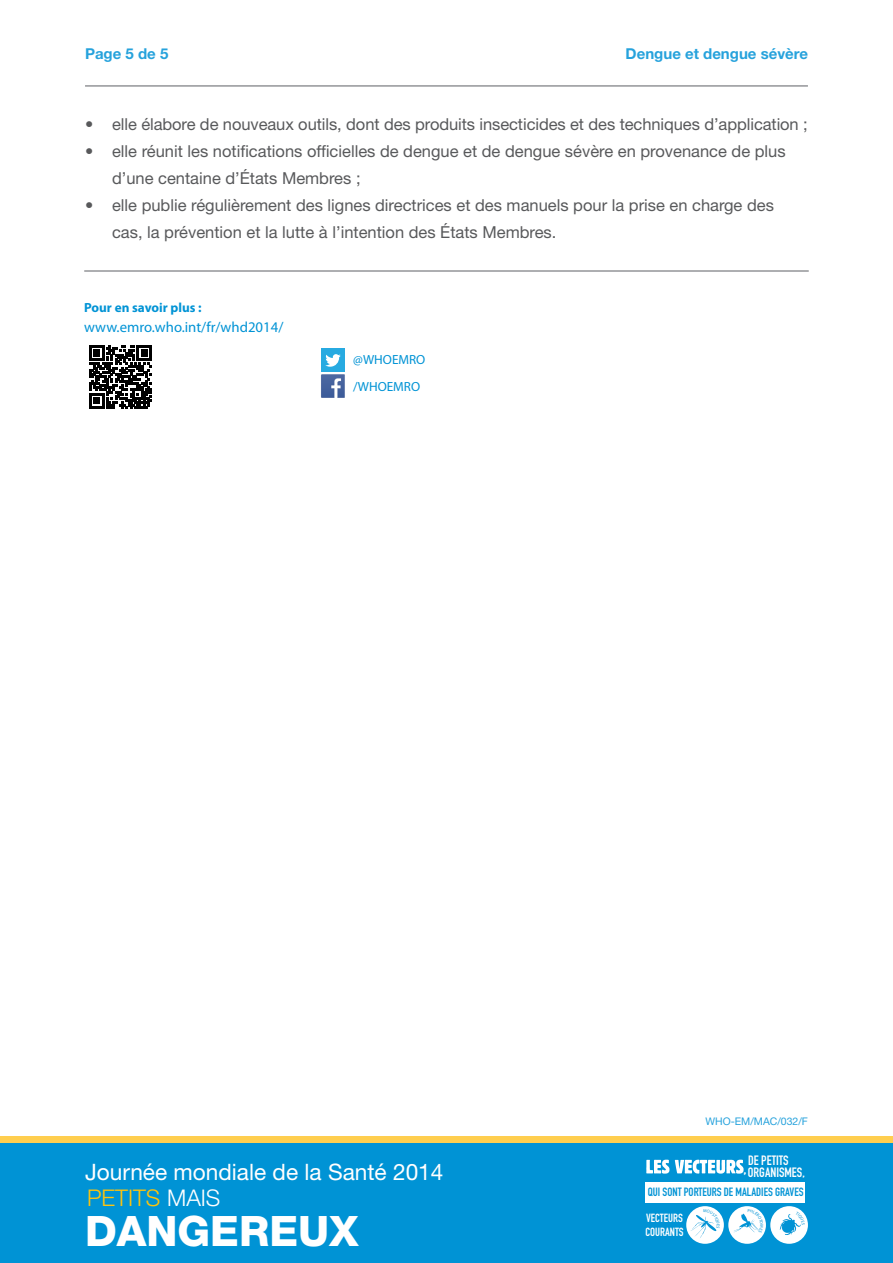
<style>
.page{position:relative;width:893px;height:1263px;background:#fff}
.page>*{position:absolute;margin:0;border:0;box-sizing:border-box;transform-origin:0 0}
.t1{font:800 42px "Helvetica Neue LT Std";color:#fff}
.t2{font:300 22.95px "Helvetica Neue LT Std";color:#ffc40c}
.t3{font:22.65px "Helvetica Neue LT Std";color:#fff}
.t4{font:16.5px/27px "Helvetica Neue LT Std";color:#58595b}
.t5{font:16.5px "DIN Engschrift Std";color:#fff}
.t6{font:700 15px "Helvetica Neue LT Std";color:#26a2dc}
.t7{font:14.85px "Myriad Pro";color:#0093d5}
.t8{font:13.35px "DIN Engschrift Std";color:#fff}
.t9{font:700 13.2px "Myriad Pro";color:#0093d5}
.t10{font:13.2px/27px "Myriad Pro";color:#0093d5}
.t11{font:11.85px "DIN Engschrift Std";color:#0093d5}
.t12{font:11.7px/14.1px "DIN Engschrift Std";color:#fff}
.t13{font:10.5px "Helvetica Neue LT Std";color:#26a2dc}
.s1{color:#fff}
</style>
<div class="page">
<div style="left:0;top:1136px;width:893px;height:120px;background:#ffce4e"></div>
<div style="left:0;top:1143px;width:893px;height:120px;background:#0093d5"></div>
<div style="left:646px;top:1182px;width:159px;height:21px;background:#fff"></div>
<div style="left:686px;top:1206px;width:38px;height:38px;background:#fff;border-radius:50%"></div>
<div style="left:770px;top:1206px;width:38px;height:38px;background:#fff;border-radius:50%"></div>
<div style="left:728px;top:1206px;width:38px;height:38px;background:#fff;border-radius:50%"></div>
<svg style="left:646px;top:1160px;width:98px;height:13px"></svg>
<hr style="left:85px;top:85px;width:723px;height:2px;background:#939598">
<svg style="left:321px;top:374px;width:24px;height:24px"></svg>
<div style="left:321px;top:349px;width:24px;height:23px;background:#27aae1"></div>
<svg style="left:325px;top:354px;width:16px;height:13px"></svg>
<hr style="left:84px;top:270px;width:725px;height:2px;background:#939598">
<svg style="left:89px;top:345px;width:63px;height:63px"></svg>
<svg style="left:780px;top:1211px;width:25px;height:24px"></svg>
<svg style="left:734px;top:1209px;width:29px;height:24px"></svg>
<svg style="left:690px;top:1209px;width:30px;height:29px"></svg>
<p class="t6" style="left:85px;top:45px;width:85px">Page 5 de 5</p>
<p class="t6" style="left:626px;top:45px;width:184px">Dengue et dengue sévère</p>
<p class="t4" style="left:85px;top:111px;width:10px">•</p>
<p class="t4" style="left:85px;top:138px;width:10px">•</p>
<p class="t4" style="left:85px;top:192px;width:10px">•</p>
<p class="t4" style="left:112px;top:111px;width:697px">elle élabore de nouveaux outils, dont des produits insecticides et des techniques ’d application ;</p>
<p class="t4" style="left:112px;top:138px;width:675px">elle réunit les notifications officielles de dengue et de dengue sévère en provenance de plus</p>
<p class="t4" style="left:112px;top:165px;width:663px">’d une centaine ’d États Membres ;<br>elle publie régulièrement des lignes directrices et des manuels pour la prise en charge des</p>
<p class="t4" style="left:112px;top:219px;width:446px">cas, la prévention et la lutte à ’l intention des États Membres.</p>
<p class="t9" style="left:84px;top:299px;width:119px">Pour en savoir plus :</p>
<p class="t7" style="left:84px;top:318px;width:201px">www.emro.who.int/fr/whd2014/</p>
<p class="t10" style="left:353px;top:346px;width:74px">@WHOEMRO /WHOEMRO</p>
<h3 class="t3" style="left:85px;top:1158px;width:360px">Journée mondiale de la Santé 2014</h3>
<h1 class="t1" style="left:85px;top:1206px;width:275px">DANGEREUX</h1>
<h2 class="t2" style="left:87px;top:1184px;width:135px">PETITS <span class="s1">MAIS</span></h2>
<p class="t13" style="left:705px;top:1114px;width:104px">WHO-EM/MAC/032/F</p>
<p class="t8" style="left:748px;top:1152px;width:42px">DE PETITS</p>
<p class="t11" style="left:648px;top:1185px;width:157px">QUI SONT PORTEURS DE MALADIES GRAVES</p>
<p class="t12" style="left:645px;top:1211px;width:40px">VECTEURS<br>COURANTS</p>
<p class="t8" style="left:748px;top:1164px;width:58px">ORGANISMES,</p>
<p class="t5" style="left:743px;top:1158px;width:5px">,</p>
</div>
